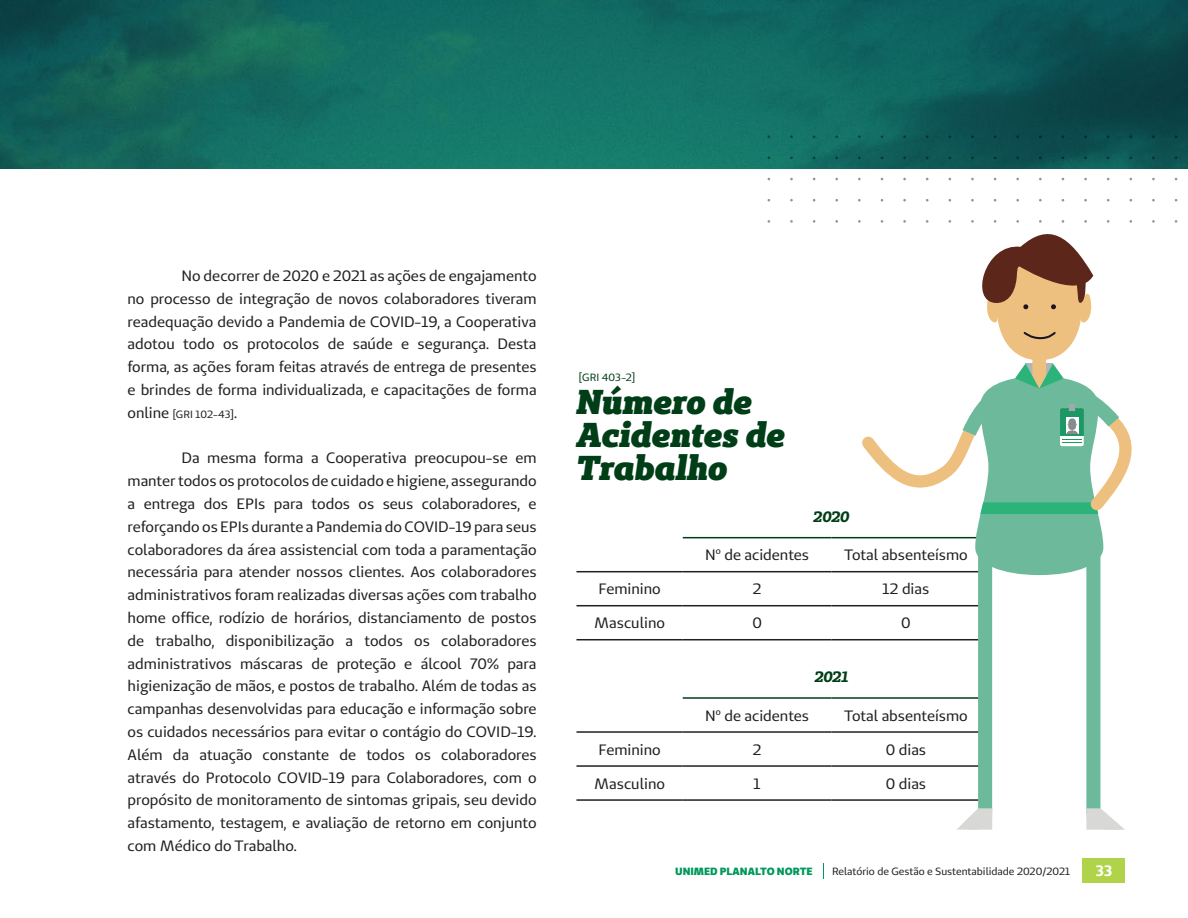
<style>
.page{position:relative;width:1188px;height:918px;background:#fff}
.page>*{position:absolute;margin:0;border:0;box-sizing:border-box;transform-origin:0 0}
.t1{font:italic 900 34.5px/33px "Unimed Slab";letter-spacing:-.01em;color:#003e18}
.t2{font:15px/22.8px "Unimed Sans";color:#231f20;text-align:justify}
.t3{font:italic 700 15px "Unimed Slab";color:#003e18}
.t4{font:700 15px "Unimed Sans";color:#fff}
.t5{font:10.5px "Unimed Sans";letter-spacing:-.005em;color:#231f20}
.t6{font:900 10.5px "Unimed Sans";color:#00985c}
.t7{font:10.5px "Unimed Sans";letter-spacing:.01em;color:#003e18}
.s1{font-size:15px}
</style>
<div class="page">
<img style="left:0;top:0;width:1188px;height:169px">
<hr style="left:576px;top:571px;width:107px;height:1px;background:#231f20">
<hr style="left:683px;top:571px;width:149px;height:1px;background:#231f20">
<hr style="left:576px;top:605px;width:107px;height:1px;background:#231f20">
<hr style="left:683px;top:605px;width:149px;height:1px;background:#231f20">
<hr style="left:576px;top:639px;width:107px;height:1px;background:#231f20">
<hr style="left:683px;top:639px;width:149px;height:1px;background:#231f20">
<hr style="left:683px;top:537px;width:149px;height:1px;background:#003e18">
<hr style="left:576px;top:731px;width:107px;height:2px;background:#231f20">
<hr style="left:683px;top:731px;width:149px;height:2px;background:#231f20">
<hr style="left:576px;top:765px;width:107px;height:2px;background:#231f20">
<hr style="left:683px;top:765px;width:149px;height:2px;background:#231f20">
<hr style="left:576px;top:799px;width:107px;height:2px;background:#231f20">
<hr style="left:683px;top:799px;width:149px;height:2px;background:#231f20">
<hr style="left:683px;top:697px;width:149px;height:2px;background:#003e18">
<svg style="left:768px;top:135px;width:420px;height:695px"></svg>
<div style="left:1069px;top:404px;width:6px;height:7px;background:#a4a7ae"></div>
<div style="left:1083px;top:859px;width:42px;height:24px;background:#b1d349"></div>
<svg style="left:823px;top:863px;width:1px;height:16px"></svg>
<p class="t2" style="left:128px;top:264px;width:411px;text-indent:54px">No decorrer de 2020 e 2021 as ações de engajamento no processo de integração de novos colaboradores tiveram readequação devido a Pandemia de COVID-19, a Cooperativa adotou todo os protocolos de saúde e segurança. Desta forma, as ações foram feitas através de entrega de presentes e brindes de forma individualizada, e capacitações de forma</p>
<p class="t5" style="left:128px;top:407px;width:111px"><span class="s1">online</span> [GRI 102-43]<span class="s1">.</span></p>
<p class="t2" style="left:128px;top:446px;width:411px;text-indent:54px">Da mesma forma a Cooperativa preocupou-se em manter todos os protocolos de cuidado e higiene, assegurando a entrega dos EPIs para todos os seus colaboradores, e reforçando os EPIs durante a Pandemia do COVID-19 para seus colaboradores da área assistencial com toda a paramentação necessária para atender nossos clientes. Aos colaboradores administrativos foram realizadas diversas ações com trabalho home office, rodízio de horários, distanciamento de postos de trabalho, disponibilização a todos os colaboradores administrativos máscaras de proteção e álcool 70% para higienização de mãos, e postos de trabalho. Além de todas as campanhas desenvolvidas para educação e informação sobre os cuidados necessários para evitar o contágio do COVID-19.<br>Além da atuação constante de todos os colaboradores através do Protocolo COVID-19 para Colaboradores, com o propósito de monitoramento de sintomas gripais, seu devido afastamento, testagem, e avaliação de retorno em conjunto com Médico do Trabalho.</p>
<p class="t7" style="left:579px;top:370px;width:58px">[GRI 403-2]</p>
<h1 class="t1" style="left:576px;top:384px;width:210px">Número de<br>Acidentes de<br>Trabalho</h1>
<p class="t3" style="left:814px;top:507px;width:37px">2020</p>
<p class="t2" style="left:705px;top:543px;width:105px">Nº de acidentes</p>
<p class="t2" style="left:844px;top:543px;width:125px">Total absenteísmo</p>
<p class="t2" style="left:599px;top:577px;width:64px">Feminino</p>
<p class="t2" style="left:753px;top:577px;width:10px">2</p>
<p class="t2" style="left:883px;top:577px;width:48px">12 dias</p>
<p class="t2" style="left:594px;top:611px;width:72px">Masculino</p>
<p class="t2" style="left:752px;top:611px;width:11px">0</p>
<p class="t2" style="left:901px;top:611px;width:11px">0</p>
<p class="t3" style="left:815px;top:667px;width:35px">2021</p>
<p class="t2" style="left:705px;top:704px;width:105px">Nº de acidentes</p>
<p class="t2" style="left:844px;top:704px;width:125px">Total absenteísmo</p>
<p class="t2" style="left:599px;top:738px;width:64px">Feminino</p>
<p class="t2" style="left:753px;top:738px;width:10px">2</p>
<p class="t2" style="left:886px;top:738px;width:42px">0 dias</p>
<p class="t2" style="left:594px;top:772px;width:72px">Masculino</p>
<p class="t2" style="left:754px;top:772px;width:9px">1</p>
<p class="t2" style="left:886px;top:772px;width:42px">0 dias</p>
<p class="t6" style="left:675px;top:864px;width:139px">UNIMED PLANALTO NORTE</p>
<p class="t5" style="left:832px;top:864px;width:239px">Relatório de Gestão e Sustentabilidade 2020/2021</p>
<p class="t4" style="left:1096px;top:861px;width:18px">33</p>
</div>
